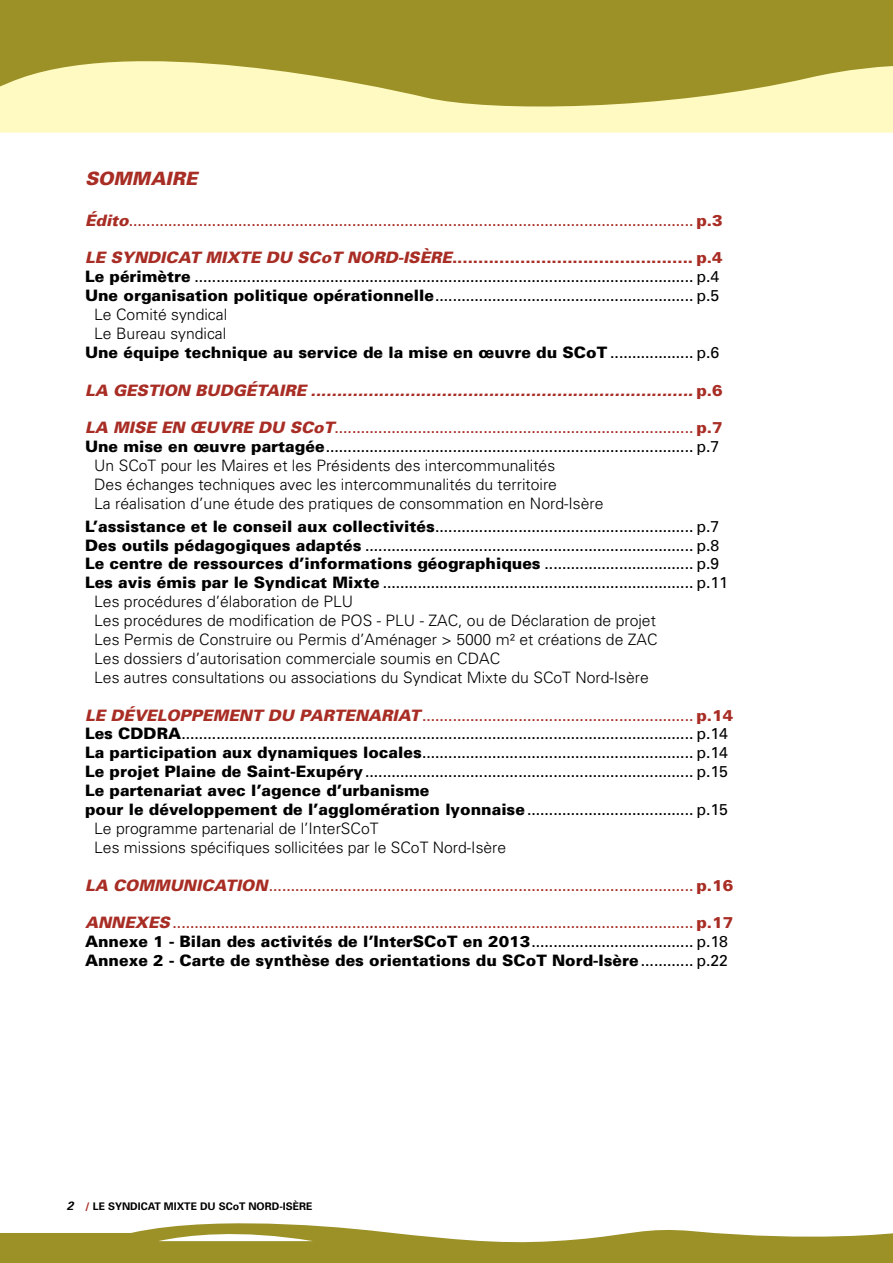
<style>
.page{position:relative;width:893px;height:1263px;background:#fff}
.page>*{position:absolute;margin:0;border:0;box-sizing:border-box;transform-origin:0 0}
.t1{font:italic 900 18.3px "Univers";color:#a82d25}
.t2{font:15.75px "Univers";color:#000}
.t3{font:15.75px/18.9px "Univers";color:#a82d25}
.t4{font:300 15.75px "Univers";color:#000}
.t5{font:900 15.75px "Univers";color:#000}
.t6{font:italic 900 15.75px "Univers";color:#a82d25}
.t7{font:900 15.75px "Univers";color:#a82d25}
.t8{font:700 10.5px "Univers";color:#000}
.s1{font-weight:900;font-style:italic}
.s2{font-weight:900}
.s3{font-style:italic}
.s4{font-weight:400}
.s5{font-style:normal}
.s6{font-weight:900;color:#000}
.s7{color:#000}
.s8{font-style:italic;font-size:12.15px}
.s9{color:#a82d25}
</style>
<div class="page">
<svg style="left:0;top:1223px;width:893px;height:40px;fill:#9c9127"></svg>
<div style="left:0;top:0;width:893px;height:123px;background:#9c9127"></div>
<svg style="left:0;top:61px;width:893px;height:72px;fill:#fffac2"></svg>
<p class="t1" style="left:85px;top:167px;width:114px">SOMMAIRE</p>
<p class="t3" style="left:85px;top:211px;width:639px"><span class="s1">Édito</span>................................................................................................................................. <span class="s2">p.3</span></p>
<p class="t7" style="left:85px;top:248px;width:639px"><span class="s3">LE SYNDICAT MIXTE DU SCoT NORD-ISÈRE</span>.............................................. p.4</p>
<p class="t2" style="left:85px;top:268px;width:636px"><span class="s2">Le périmètre</span> .................................................................................................................. p.4</p>
<p class="t2" style="left:85px;top:286px;width:636px"><span class="s2">Une organisation politique opérationnelle</span>........................................................... p.5</p>
<p class="t4" style="left:94px;top:305px;width:134px">Le Comité syndical</p>
<p class="t4" style="left:94px;top:324px;width:134px">Le Bureau syndical</p>
<p class="t5" style="left:85px;top:342px;width:636px">Une équipe technique au service de la mise en œuvre du SCoT <span class="s4">................... p.6</span></p>
<p class="t6" style="left:85px;top:380px;width:639px">LA GESTION BUDGÉTAIRE ......................................................................... <span class="s5">p.6</span></p>
<p class="t3" style="left:85px;top:419px;width:639px"><span class="s1">LA MISE EN ŒUVRE DU SCoT</span>.................................................................................. <span class="s2">p.7</span></p>
<p class="t2" style="left:85px;top:438px;width:636px"><span class="s2">Une mise en œuvre partagée</span>.................................................................................... p.7</p>
<p class="t4" style="left:94px;top:456px;width:463px">Un SCoT pour les Maires et les Présidents des intercommunalités</p>
<p class="t4" style="left:94px;top:475px;width:464px">Des échanges techniques avec les intercommunalités du territoire</p>
<p class="t4" style="left:94px;top:494px;width:511px">La réalisation d’une étude des pratiques de consommation en Nord-Isère</p>
<p class="t2" style="left:85px;top:517px;width:636px"><span class="s2">L’assistance et le conseil aux collectivités</span>........................................................... p.7</p>
<p class="t2" style="left:85px;top:536px;width:636px"><span class="s2">Des outils pédagogiques adaptés</span> ........................................................................... p.8</p>
<p class="t5" style="left:85px;top:554px;width:636px">Le centre de ressources d’informations géographiques <span class="s4">.................................. p.9</span></p>
<p class="t2" style="left:85px;top:574px;width:644px"><span class="s2">Les avis émis par le Syndicat Mixte</span> ....................................................................... p.11</p>
<p class="t4" style="left:94px;top:592px;width:260px">Les procédures d’élaboration de PLU</p>
<p class="t4" style="left:94px;top:611px;width:563px">Les procédures de modification de POS - PLU - ZAC, ou de Déclaration de projet</p>
<p class="t4" style="left:94px;top:630px;width:565px">Les Permis de Construire ou Permis d’Aménager &gt; 5000 m² et créations de ZAC</p>
<p class="t4" style="left:94px;top:649px;width:407px">Les dossiers d’autorisation commerciale soumis en CDAC</p>
<p class="t4" style="left:94px;top:668px;width:556px">Les autres consultations ou associations du Syndicat Mixte du SCoT Nord-Isère</p>
<p class="t3" style="left:85px;top:706px;width:650px"><span class="s1">LE DÉVELOPPEMENT DU PARTENARIAT</span>.............................................................. <span class="s2">p.14</span></p>
<p class="t2" style="left:85px;top:725px;width:644px"><span class="s2">Les CDDRA</span>..................................................................................................................... p.14</p>
<p class="t2" style="left:85px;top:744px;width:644px"><span class="s2">La participation aux dynamiques locales</span>.............................................................. p.14</p>
<p class="t2" style="left:85px;top:762px;width:644px"><span class="s2">Le projet Plaine de Saint-Exupéry</span>........................................................................... p.15</p>
<p class="t5" style="left:85px;top:781px;width:346px">Le partenariat avec l’agence d’urbanisme</p>
<p class="t5" style="left:85px;top:800px;width:644px">pour le développement de l’agglomération lyonnaise<span class="s4">...................................... p.15</span></p>
<p class="t4" style="left:94px;top:819px;width:286px">Le programme partenarial de l’InterSCoT</p>
<p class="t4" style="left:94px;top:838px;width:414px">Les missions spécifiques sollicitées par le SCoT Nord-Isère</p>
<p class="t3" style="left:85px;top:876px;width:650px"><span class="s1">LA COMMUNICATION</span>................................................................................................. <span class="s2">p.16</span></p>
<p class="t3" style="left:85px;top:913px;width:650px"><span class="s1">ANNEXES</span> ....................................................................................................................... <span class="s2">p.17<br></span><span class="s6">Annexe 1 - Bilan des activités de l’InterSCoT en 2013</span><span class="s7">..................................... p.18<br></span><span class="s6">Annexe 2 - Carte de synthèse des orientations du SCoT Nord-Isère</span><span class="s7">............ p.22</span></p>
<p class="t8" style="left:67px;top:1199px;width:247px"><span class="s8">2</span> <span class="s9">/</span> LE SYNDICAT MIXTE DU SCoT NORD-ISÈRE</p>
</div>
